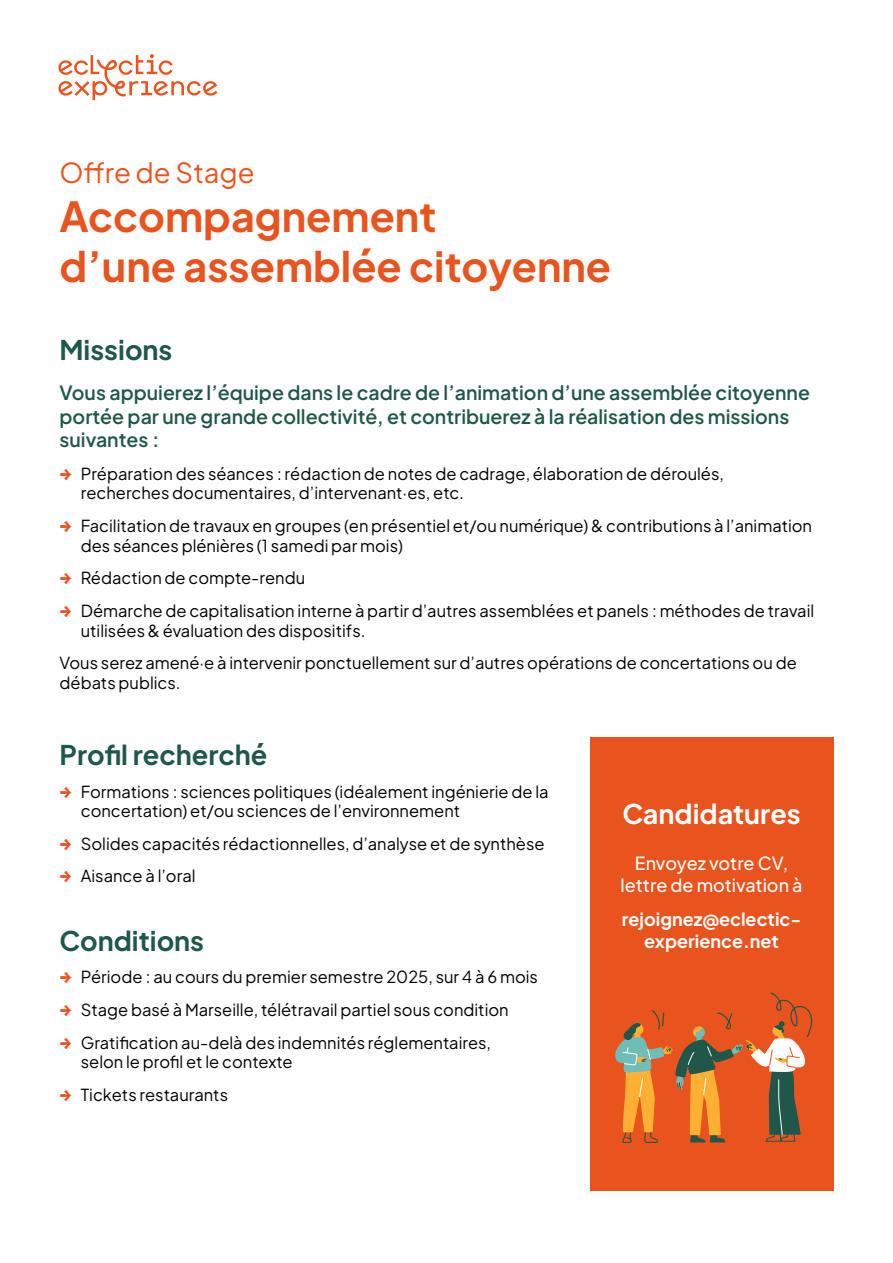
<style>
.page{position:relative;width:893px;height:1263px;background:#fff}
.page>*{position:absolute;margin:0;border:0;box-sizing:border-box;transform-origin:0 0}
.t1{font:700 41.25px/49.5px "Plus Jakarta Sans";color:#e9531d}
.t2{font:27.45px "Plus Jakarta Sans";color:#e9531d}
.t3{font:700 27px "Plus Jakarta Sans";color:#1e574b}
.t4{font:700 27px "Plus Jakarta Sans";color:#fff}
.t5{font:600 19.5px/23.4px "Plus Jakarta Sans";color:#1f574a}
.t6{font:500 18px/21.6px "Plus Jakarta Sans";color:#fff;text-align:center}
.t7{font:700 18px/21.6px "Plus Jakarta Sans";color:#fff;text-align:center}
.t8{font:16.5px/19.8px "Plus Jakarta Sans";color:#000}
.s1{font-family:"Work Sans";font-weight:700;color:#e9531d}
</style>
<div class="page">
<svg style="left:58px;top:54px;width:160px;height:46px"></svg>
<div style="left:590px;top:737px;width:243px;height:454px;background:#e9531d"></div>
<svg style="left:615px;top:992px;width:198px;height:151px"></svg>
<h2 class="t2" style="left:60px;top:150px;width:197px">Offre de Stage</h2>
<h1 class="t1" style="left:60px;top:188px;width:553px">Accompagnement<br>d’une assemblée citoyenne</h1>
<h3 class="t3" style="left:60px;top:328px;width:114px">Missions</h3>
<p class="t5" style="left:60px;top:379px;width:752px">Vous appuierez l’équipe dans le cadre de l’animation d’une assemblée citoyenne portée par une grande collectivité, et contribuerez à la réalisation des missions suivantes :</p>
<p class="t8" style="left:81px;top:462px;width:645px;text-indent:-21px"><span class="s1">→</span> Préparation des séances : rédaction de notes de cadrage, élaboration de déroulés, recherches documentaires, d’intervenant·es, etc.</p>
<p class="t8" style="left:81px;top:514px;width:733px;text-indent:-21px"><span class="s1">→</span> Facilitation de travaux en groupes (en présentiel et/ou numérique) &amp; contributions à l’animation des séances plénières (1 samedi par mois)</p>
<p class="t8" style="left:60px;top:566px;width:247px"><span class="s1">→</span> Rédaction de compte-rendu</p>
<p class="t8" style="left:81px;top:599px;width:735px;text-indent:-21px"><span class="s1">→</span> Démarche de capitalisation interne à partir d’autres assemblées et panels : méthodes de travail utilisées &amp; évaluation des dispositifs.</p>
<p class="t8" style="left:60px;top:651px;width:739px">Vous serez amené·e à intervenir ponctuellement sur d’autres opérations de concertations ou de débats publics.</p>
<h3 class="t3" style="left:60px;top:733px;width:209px">Profil recherché</h3>
<p class="t8" style="left:81px;top:780px;width:469px;text-indent:-21px"><span class="s1">→</span> Formations : sciences politiques (idéalement ingénierie de la concertation) et/ou sciences de l’environnement</p>
<p class="t8" style="left:60px;top:832px;width:486px"><span class="s1">→</span> Solides capacités rédactionnelles, d’analyse et de synthèse</p>
<p class="t8" style="left:60px;top:865px;width:138px"><span class="s1">→</span> Aisance à l’oral</p>
<h3 class="t3" style="left:60px;top:919px;width:146px">Conditions</h3>
<p class="t8" style="left:60px;top:966px;width:480px"><span class="s1">→</span> Période : au cours du premier semestre 2025, sur 4 à 6 mois</p>
<p class="t8" style="left:60px;top:998px;width:451px"><span class="s1">→</span> Stage basé à Marseille, télétravail partiel sous condition</p>
<p class="t8" style="left:81px;top:1031px;width:412px;text-indent:-21px"><span class="s1">→</span> Gratification au-delà des indemnités réglementaires, selon le profil et le contexte</p>
<p class="t8" style="left:60px;top:1083px;width:170px"><span class="s1">→</span> Tickets restaurants</p>
<h3 class="t4" style="left:622px;top:792px;width:180px">Candidatures</h3>
<p class="t6" style="left:620px;top:850px;width:184px">Envoyez votre CV, lettre de motivation à</p>
<p class="t7" style="left:622px;top:906px;width:181px">rejoignez@eclectic&shy;experience.net</p>
</div>
